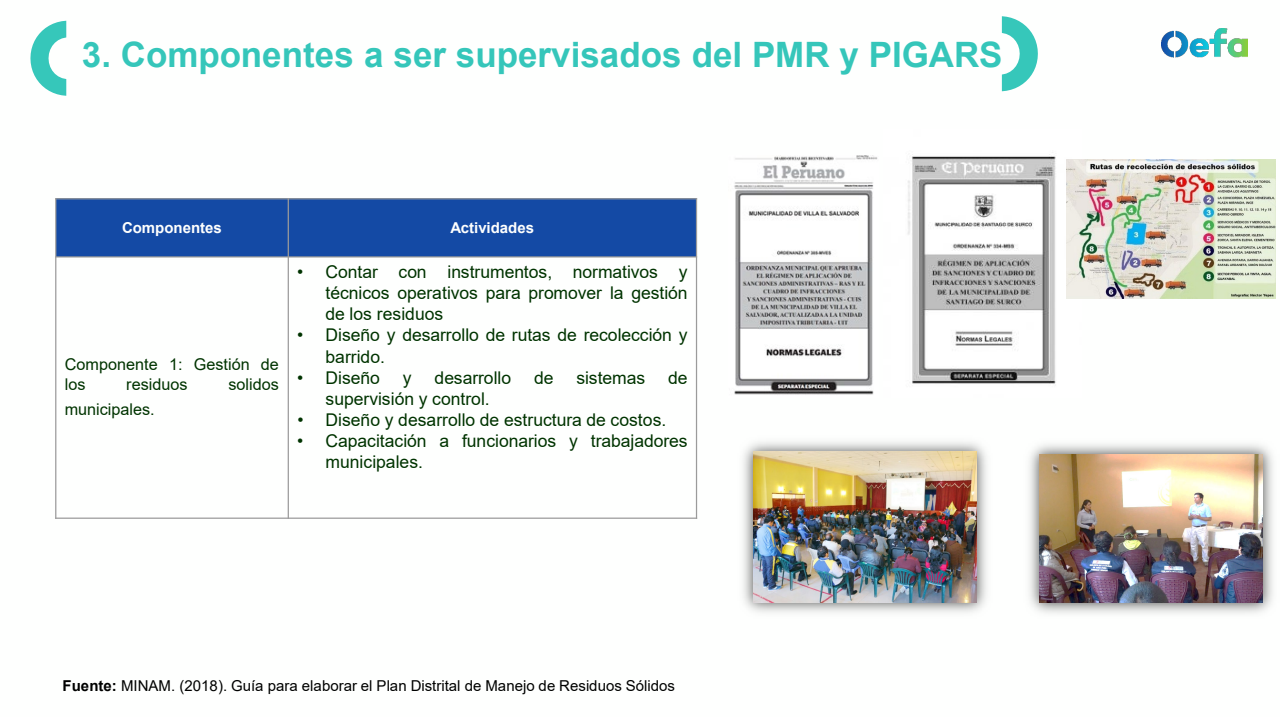
<style>
.page{position:relative;width:1280px;height:717px;background:#fff}
.page>*{position:absolute;margin:0;border:0;box-sizing:border-box;transform-origin:0 0}
.t1{font:700 35px "Arial";color:#35c6ba}
.t2{font:17.5px/21px "Arial";color:#030}
.t3{font:16.25px/19.5px "Arial";color:#030}
.t4{font:15px "Arial";letter-spacing:.005em;color:#000}
.t5{font:700 15px "Arial";color:#fefffe}
.s1{font-weight:700}
</style>
<div class="page">
<img style="left:1162px;top:28px;width:86px;height:30px">
<div style="left:56px;top:199px;width:232px;height:58px;background:#144aa5"></div>
<div style="left:288px;top:199px;width:408px;height:58px;background:#144aa5"></div>
<hr style="left:288px;top:198px;width:1px;height:320px;background:#9b9b9b">
<hr style="left:55px;top:256px;width:642px;height:1px;background:#9b9b9b">
<hr style="left:55px;top:198px;width:1px;height:320px;background:#9b9b9b">
<hr style="left:696px;top:198px;width:1px;height:320px;background:#9b9b9b">
<hr style="left:55px;top:198px;width:642px;height:1px;background:#9b9b9b">
<hr style="left:55px;top:517px;width:642px;height:1px;background:#9b9b9b">
<img style="left:734px;top:156px;width:144px;height:239px">
<img style="left:907px;top:154px;width:174px;height:230px">
<img style="left:1066px;top:160px;width:209px;height:138px">
<svg style="left:30px;top:21px;width:36px;height:75px"></svg>
<svg style="left:1002px;top:16px;width:36px;height:75px"></svg>
<img style="left:1029px;top:444px;width:244px;height:170px">
<img style="left:1040px;top:454px;width:223px;height:148px">
<img style="left:743px;top:441px;width:244px;height:172px">
<img style="left:753px;top:451px;width:223px;height:151px">
<p class="t1" style="left:82px;top:30px;width:922px">3. Componentes a ser supervisados del PMR y PIGARS</p>
<p class="t5" style="left:122px;top:217px;width:101px">Componentes</p>
<p class="t5" style="left:450px;top:217px;width:85px">Actividades</p>
<p class="t3" style="left:65px;top:354px;width:216px">Componente 1: Gestión de los</p>
<p class="t3" style="left:126px;top:374px;width:63px">residuos</p>
<p class="t3" style="left:228px;top:374px;width:52px">solidos</p>
<p class="t3" style="left:65px;top:399px;width:92px">municipales.</p>
<p class="t2" style="left:325px;top:261px;width:364px;text-align:justify;text-indent:-28px">• Contar con instrumentos, normativos y técnicos operativos para promover la gestión de los residuos</p>
<p class="t2" style="left:326px;top:324px;width:364px;text-indent:-28px">• Diseño y desarrollo de rutas de recolección y barrido.</p>
<p class="t2" style="left:297px;top:366px;width:84px">• Diseño</p>
<p class="t2" style="left:403px;top:366px;width:10px">y</p>
<p class="t2" style="left:435px;top:366px;width:78px">desarrollo</p>
<p class="t2" style="left:534px;top:366px;width:21px">de</p>
<p class="t2" style="left:576px;top:366px;width:70px">sistemas</p>
<p class="t2" style="left:668px;top:366px;width:21px">de</p>
<p class="t2" style="left:326px;top:387px;width:166px">supervisión y control.</p>
<p class="t2" style="left:297px;top:408px;width:370px">• Diseño y desarrollo de estructura de costos.</p>
<p class="t2" style="left:326px;top:429px;width:364px;text-indent:-28px">• Capacitación a funcionarios y trabajadores municipales.</p>
<p class="t4" style="left:63px;top:674px;width:614px"><span class="s1">Fuente:</span> MINAM. (2018). Guía para elaborar el Plan Distrital de Manejo de Residuos Sólidos</p>
</div>
